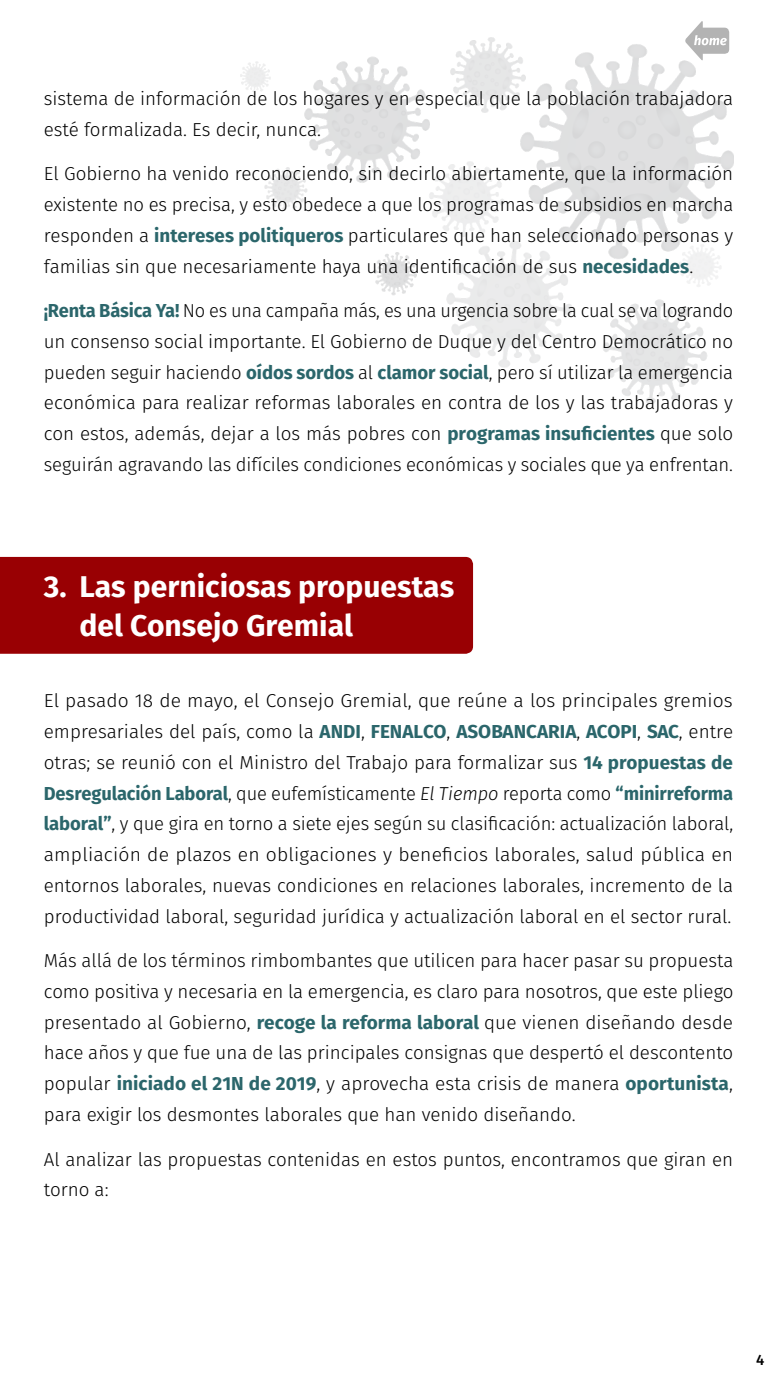
<style>
.page{position:relative;width:777px;height:1380px;background:#fff}
.page>*{position:absolute;margin:0;border:0;box-sizing:border-box;transform-origin:0 0}
.t1{font:700 30px/39.6px "Fira Sans";color:#fff}
.t2{font:300 18.75px/30.8px "Fira Sans";color:#000;text-align:justify}
.t3{font:500 15px "Fira Sans";color:#000}
.s1{font-weight:700;color:#2b666b}
.s2{font-style:italic}
</style>
<div class="page">
<img style="left:240px;top:38px;width:492px;height:365px">
<svg style="left:684px;top:21px;width:45px;height:41px"></svg>
<div style="left:0;top:557px;width:473px;height:97px;background:#990003"></div>
<p class="t2" style="left:44px;top:83px;width:690px">sistema de información de los hogares y en especial que la población trabajadora esté formalizada. Es decir, nunca.</p>
<p class="t2" style="left:44px;top:158px;width:691px">El Gobierno ha venido reconociendo, sin decirlo abiertamente, que la información existente no es precisa, y esto obedece a que los programas de subsidios en marcha responden a <span class="s1">intereses politiqueros</span> particulares que han seleccionado personas y familias sin que necesariamente haya una identificación de sus <span class="s1">necesidades</span>.</p>
<p class="t2" style="left:44px;top:295px;width:690px"><span class="s1">¡Renta Básica Ya!</span> No es una campaña más, es una urgencia sobre la cual se va logrando un consenso social importante. El Gobierno de Duque y del Centro Democrático no pueden seguir haciendo <span class="s1">oídos sordos</span> al <span class="s1">clamor social</span>, pero sí utilizar la emergencia económica para realizar reformas laborales en contra de los y las trabajadoras y con estos, además, dejar a los más pobres con <span class="s1">programas insuficientes</span> que solo seguirán agravando las difíciles condiciones económicas y sociales que ya enfrentan.</p>
<h1 class="t1" style="left:79px;top:564px;width:376px;text-indent:-36px">3. Las perniciosas propuestas del Consejo Gremial</h1>
<p class="t2" style="left:44px;top:685px;width:690px">El pasado 18 de mayo, el Consejo Gremial, que reúne a los principales gremios empresariales del país, como la <span class="s1">ANDI</span>, <span class="s1">FENALCO</span>, <span class="s1">ASOBANCARIA</span>, <span class="s1">ACOPI</span>, <span class="s1">SAC</span>, entre otras; se reunió con el Ministro del Trabajo para formalizar sus <span class="s1">14 propuestas de Desregulación Laboral</span>, que eufemísticamente <span class="s2">El Tiempo</span> reporta como <span class="s1">“minirreforma laboral”</span>, y que gira en torno a siete ejes según su clasificación: actualización laboral, ampliación de plazos en obligaciones y beneficios laborales, salud pública en entornos laborales, nuevas condiciones en relaciones laborales, incremento de la productividad laboral, seguridad jurídica y actualización laboral en el sector rural.</p>
<p class="t2" style="left:44px;top:945px;width:691px">Más allá de los términos rimbombantes que utilicen para hacer pasar su propuesta como positiva y necesaria en la emergencia, es claro para nosotros, que este pliego presentado al Gobierno, <span class="s1">recoge la reforma laboral</span> que vienen diseñando desde hace años y que fue una de las principales consignas que despertó el descontento popular <span class="s1">iniciado el 21N de 2019</span>, y aprovecha esta crisis de manera <span class="s1">oportunista</span>, para exigir los desmontes laborales que han venido diseñando.</p>
<p class="t2" style="left:44px;top:1144px;width:690px">Al analizar las propuestas contenidas en estos puntos, encontramos que giran en torno a:</p>
<p class="t3" style="left:756px;top:1348px;width:10px">4</p>
</div>
